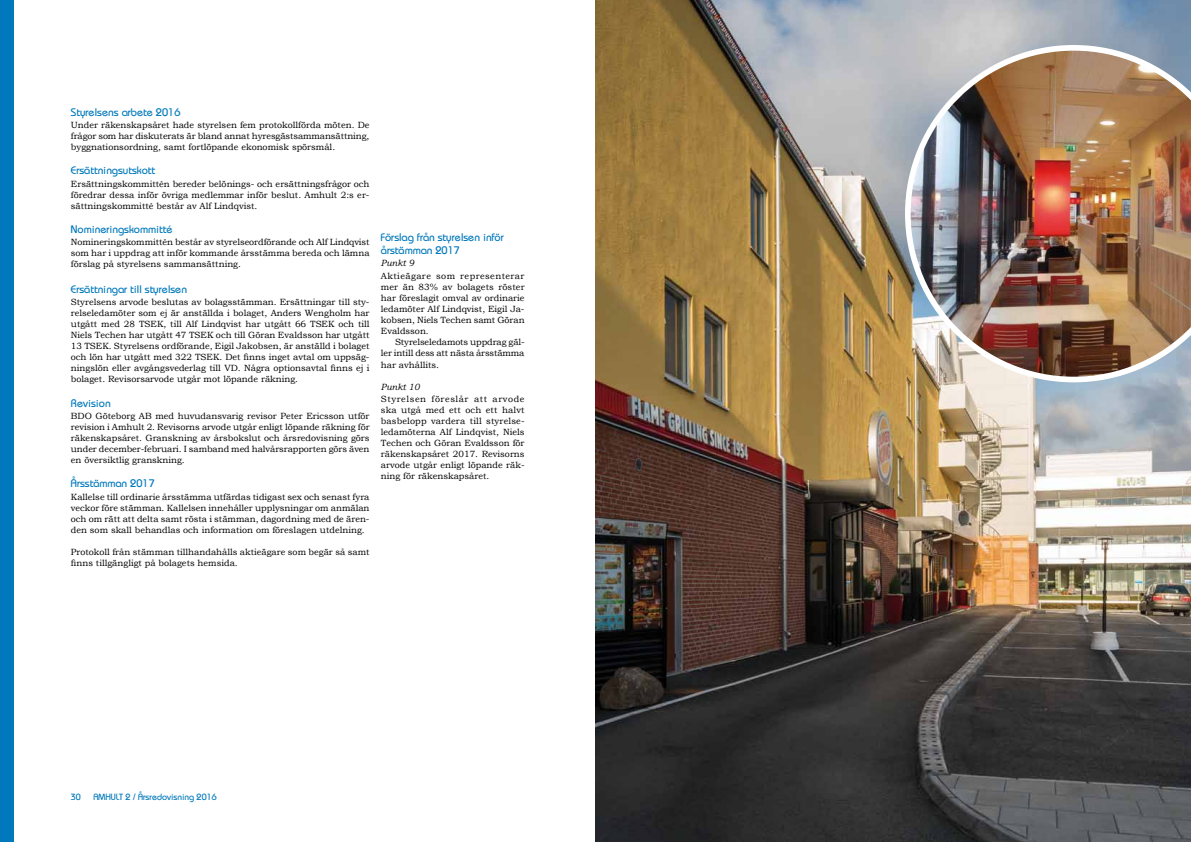
<style>
.page{position:relative;width:1191px;height:842px;background:#fff}
.page>*{position:absolute;margin:0;border:0;box-sizing:border-box;transform-origin:0 0}
.t1{font:11px/13.2px "Bauhaus";color:#0079bc}
.t2{font:9px/11px "Bookman Old Style";color:#000;text-align:justify}
.t3{font:9px "Bauhaus";color:#0079bc}
.t4{font:italic 9px "Bookman Old Style";color:#000}
</style>
<div class="page">
<div style="left:0;top:0;width:14px;height:842px;background:#0079bc"></div>
<img style="left:595px;top:0;width:596px;height:842px">
<svg style="left:905px;top:45px;width:286px;height:337px"></svg>
<img style="left:910px;top:51px;width:281px;height:326px">
<p class="t1" style="left:71px;top:105px;width:111px">Styrelsens arbete 2016</p>
<p class="t2" style="left:71px;top:119px;width:300px">Under räkenskapsåret hade styrelsen fem protokollförda möten. De frågor som har diskuterats är bland annat hyresgästsammansättning, byggnationsordning, samt fortlöpande ekonomisk spörsmål.</p>
<p class="t1" style="left:71px;top:164px;width:86px">Ersättningsutskott</p>
<p class="t2" style="left:71px;top:178px;width:300px">Ersättningskommittén bereder belönings- och ersättningsfrågor och föredrar dessa inför övriga medlemmar inför beslut. Amhult 2:s er&shy;sättningskommitté består av Alf Lindqvist.</p>
<p class="t1" style="left:71px;top:222px;width:103px">Nomineringskommitté</p>
<p class="t2" style="left:71px;top:237px;width:300px">Nomineringskommittén består av styrelseordförande och Alf Lindqvist som har i uppdrag att inför kommande årsstämma bereda och lämna förslag på styrelsens sammansättning.</p>
<p class="t1" style="left:71px;top:282px;width:118px">Ersättningar till styrelsen</p>
<p class="t2" style="left:71px;top:297px;width:300px">Styrelsens arvode beslutas av bolagsstämman. Ersättningar till sty&shy;relseledamöter som ej är anställda i bolaget, Anders Wengholm har utgått med 28 TSEK, till Alf Lindqvist har utgått 66 TSEK och till Niels Techen har utgått 47 TSEK och till Göran Evaldsson har utgått 13 TSEK. Styrelsens ordförande, Eigil Jakobsen, är anställd i bolaget och lön har utgått med 322 TSEK. Det finns inget avtal om uppsäg&shy;ningslön eller avgångsvederlag till VD. Några optionsavtal finns ej i bolaget. Revisorsarvode utgår mot löpande räkning.</p>
<p class="t1" style="left:71px;top:396px;width:41px">Revision</p>
<p class="t2" style="left:71px;top:410px;width:300px">BDO Göteborg AB med huvudansvarig revisor Peter Ericsson utför revision i Amhult 2. Revisorns arvode utgår enligt löpande räkning för räkenskapsåret. Granskning av årsbokslut och årsredovisning görs under december-februari. I samband med halvårsrapporten görs även en översiktlig granskning.</p>
<p class="t1" style="left:71px;top:476px;width:85px">Årsstämman 2017</p>
<p class="t2" style="left:71px;top:491px;width:300px">Kallelse till ordinarie årsstämma utfärdas tidigast sex och senast fyra veckor före stämman. Kallelsen innehåller upplysningar om anmälan och om rätt att delta samt rösta i stämman, dagordning med de ären&shy;den som skall behandlas och information om föreslagen utdelning.</p>
<p class="t2" style="left:71px;top:546px;width:300px">Protokoll från stämman tillhandahålls aktieägare som begär så samt finns tillgängligt på bolagets hemsida.</p>
<p class="t1" style="left:381px;top:230px;width:124px">Förslag från styrelsen inför årstämman 2017</p>
<p class="t4" style="left:381px;top:257px;width:35px">Punkt 9</p>
<p class="t2" style="left:381px;top:270px;width:145px">Aktieägare som representerar mer än 83% av bolagets röster har föreslagit omval av ordinarie ledamöter Alf Lindqvist, Eigil Ja&shy;kobsen, Niels Techen samt Göran Evaldsson.</p>
<p class="t2" style="left:381px;top:336px;width:145px;text-align:right">Styrelseledamots uppdrag gäl-<br>ler intill dess att nästa årsstämma</p>
<p class="t2" style="left:381px;top:359px;width:60px">har avhållits.</p>
<p class="t4" style="left:381px;top:381px;width:40px">Punkt 10</p>
<p class="t2" style="left:381px;top:394px;width:145px">Styrelsen föreslår att arvode ska utgå med ett och ett halvt basbelopp vardera till styrelse&shy;ledamöterna Alf Lindqvist, Niels Techen och Göran Evaldsson för räkenskapsåret 2017. Revisorns arvode utgår enligt löpande räk&shy;ning för räkenskapsåret.</p>
<p class="t3" style="left:71px;top:791px;width:12px">30</p>
<p class="t3" style="left:93px;top:791px;width:125px">AMHULT 2 / Årsredovisning 2016</p>
</div>
